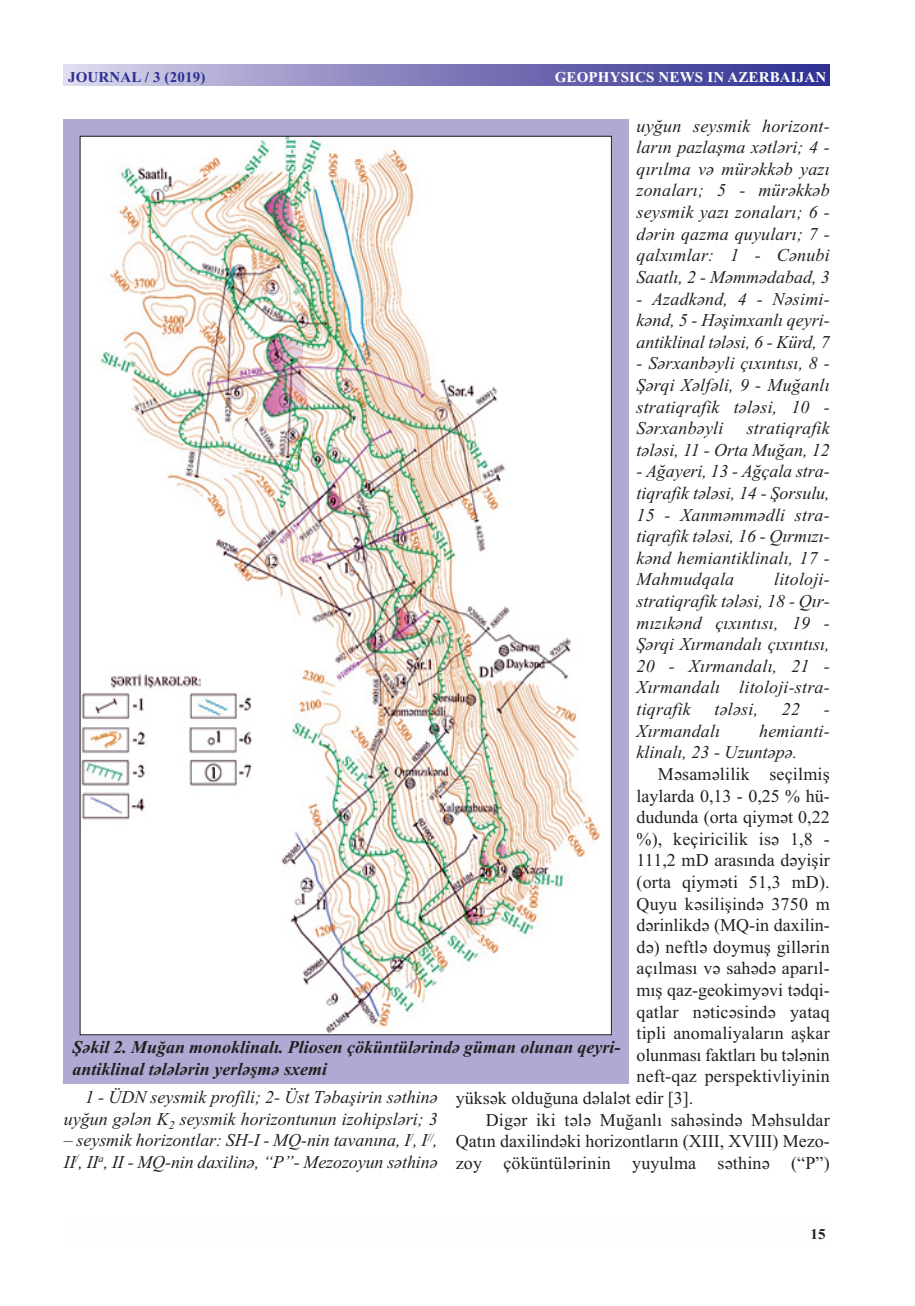
<style>
.page{position:relative;width:915px;height:1306px;background:#fff}
.page>*{position:absolute;margin:0;border:0;box-sizing:border-box;transform-origin:0 0}
.t1{font:italic 18px/21.6px "Times New Roman";color:#231f20;text-align:justify}
.t2{font:18px "Times New Roman";letter-spacing:.01em;color:#231f20}
.t3{font:italic 700 18px/21.6px "Times New Roman";color:#231f20}
.t4{font:18px "Times New Roman";letter-spacing:-.01em;color:#231f20}
.t5{font:700 15px "Times New Roman";letter-spacing:.01em;color:#fff}
.t6{font:700 15px "Times New Roman";letter-spacing:.01em;color:#2e3092}
.t7{font:700 15px "Times New Roman";color:#231f20}
</style>
<div class="page">
<div style="left:64px;top:64px;width:765px;height:21px;background:linear-gradient(to right,#d8d3e9,#2a298d)"></div>
<div style="left:64px;top:119px;width:565px;height:964px;background:#afaad3"></div>
<img style="left:82px;top:138px;width:527px;height:895px">
<p class="t6" style="left:68px;top:68px;width:139px">JOURNAL / 3 (2019)</p>
<p class="t5" style="left:554px;top:68px;width:273px">GEOPHYSICS NEWS IN AZERBAIJAN</p>
<p class="t1" style="left:636px;top:115px;width:194px">uyğun seysmik horizont&shy;ların pazlaşma xətləri; 4 - qırılma və mürəkkəb yazı zonaları; 5 - mürəkkəb seysmik yazı zonaları; 6 - dərin qazma quyuları; 7 - qalxımlar: 1 - Cənubi Saatlı, 2 - Məmmədabad, 3</p>
<p class="t1" style="left:636px;top:287px;width:194px">- Azadkənd, 4 - Nəsimi&shy;kənd, 5 - Həşimxanlı qeyri&shy;antiklinal tələsi, 6 - Kürd, 7</p>
<p class="t1" style="left:636px;top:352px;width:194px">- Sərxanbəyli çıxıntısı, 8 - Şərqi Xəlfəli, 9 - Muğanlı stratiqrafik tələsi, 10 - Sərxanbəyli</p>
<p class="t1" style="left:636px;top:417px;width:194px;text-align:right">stratiqrafik<br>tələsi, 11 - Orta Muğan, 12</p>
<p class="t1" style="left:636px;top:460px;width:194px">- Ağayeri, 13 - Ağçala stra&shy;tiqrafik tələsi, 14 - Şorsulu, 15 - Xanməmmədli stra&shy;tiqrafik tələsi, 16 - Qırmızı&shy;kənd hemiantiklinalı, 17 - Mahmudqala</p>
<p class="t1" style="left:636px;top:568px;width:194px;text-indent:138px">litoloji&shy;stratiqrafik tələsi, 18 - Qır&shy;mızıkənd çıxıntısı, 19 - Şərqi Xırmandalı çıxıntısı, 20 - Xırmandalı, 21 - Xırmandalı litoloji-stra&shy;tiqrafik</p>
<p class="t1" style="left:714px;top:698px;width:45px">tələsi,</p>
<p class="t1" style="left:781px;top:698px;width:20px">22</p>
<p class="t1" style="left:823px;top:698px;width:7px">-</p>
<p class="t1" style="left:636px;top:719px;width:85px">Xırmandalı</p>
<p class="t1" style="left:636px;top:719px;width:194px;text-indent:123px">hemianti&shy;klinalı, 23 - Uzuntəpə.</p>
<p class="t2" style="left:657px;top:763px;width:173px">Məsaməlilik seçilmiş</p>
<p class="t2" style="left:636px;top:784px;width:194px">laylarda 0,13 - 0,25 % hü-</p>
<p class="t2" style="left:636px;top:806px;width:194px">dudunda (orta qiymət 0,22</p>
<p class="t2" style="left:636px;top:828px;width:194px">%), keçiricilik isə 1,8 -</p>
<p class="t2" style="left:636px;top:849px;width:194px">111,2 mD arasında dəyişir</p>
<p class="t2" style="left:636px;top:871px;width:194px">(orta qiyməti 51,3 mD).</p>
<p class="t2" style="left:636px;top:892px;width:194px">Quyu kəsilişində 3750 m</p>
<p class="t2" style="left:636px;top:914px;width:194px">dərinlikdə (MQ-in daxilin-</p>
<p class="t2" style="left:636px;top:936px;width:194px">də) neftlə doymuş gillərin</p>
<p class="t2" style="left:636px;top:957px;width:194px">açılması və sahədə aparıl-</p>
<p class="t2" style="left:636px;top:979px;width:194px">mış qaz-geokimyəvi tədqi-</p>
<p class="t2" style="left:636px;top:1000px;width:194px">qatlar nəticəsində yataq</p>
<p class="t2" style="left:636px;top:1022px;width:194px">tipli anomaliyaların aşkar</p>
<p class="t4" style="left:636px;top:1044px;width:194px">olunması faktları bu tələnin</p>
<p class="t2" style="left:636px;top:1065px;width:194px">neft-qaz perspektivliyinin</p>
<p class="t2" style="left:455px;top:1087px;width:239px">yüksək olduğuna dəlalət edir [3].</p>
<p class="t2" style="left:485px;top:1108px;width:345px">Digər iki tələ Muğanlı sahəsində Məhsuldar</p>
<p class="t2" style="left:455px;top:1130px;width:375px">Qatın daxilindəki horizontların (XIII, XVIII) Mezo-</p>
<p class="t2" style="left:455px;top:1152px;width:375px">zoy çöküntülərinin yuyulma səthinə (“P”)</p>
<p class="t3" style="left:72px;top:1036px;width:548px">Şəkil 2. Muğan monoklinalı. Pliosen çöküntülərində güman olunan qeyri&shy;antiklinal tələlərin yerləşmə sxemi</p>
<p class="t1" style="left:64px;top:1086px;width:375px;text-align:right">1 - ÜDN seysmik profili; 2- Üst Təbaşirin səthinə uyğun gələn K<sub>2</sub> seysmik horizontunun izohipsləri; 3</p>
<p class="t1" style="left:64px;top:1129px;width:375px">– seysmik horizontlar: SH-I - MQ-nin tavanına, I<sup>/</sup>, I<sup>//</sup>,<br>II<sup>/</sup>, II<sup>a</sup>, II - MQ-nin daxilinə, “P”- Mezozoyun səthinə</p>
<p class="t7" style="left:810px;top:1225px;width:17px">15</p>
</div>
